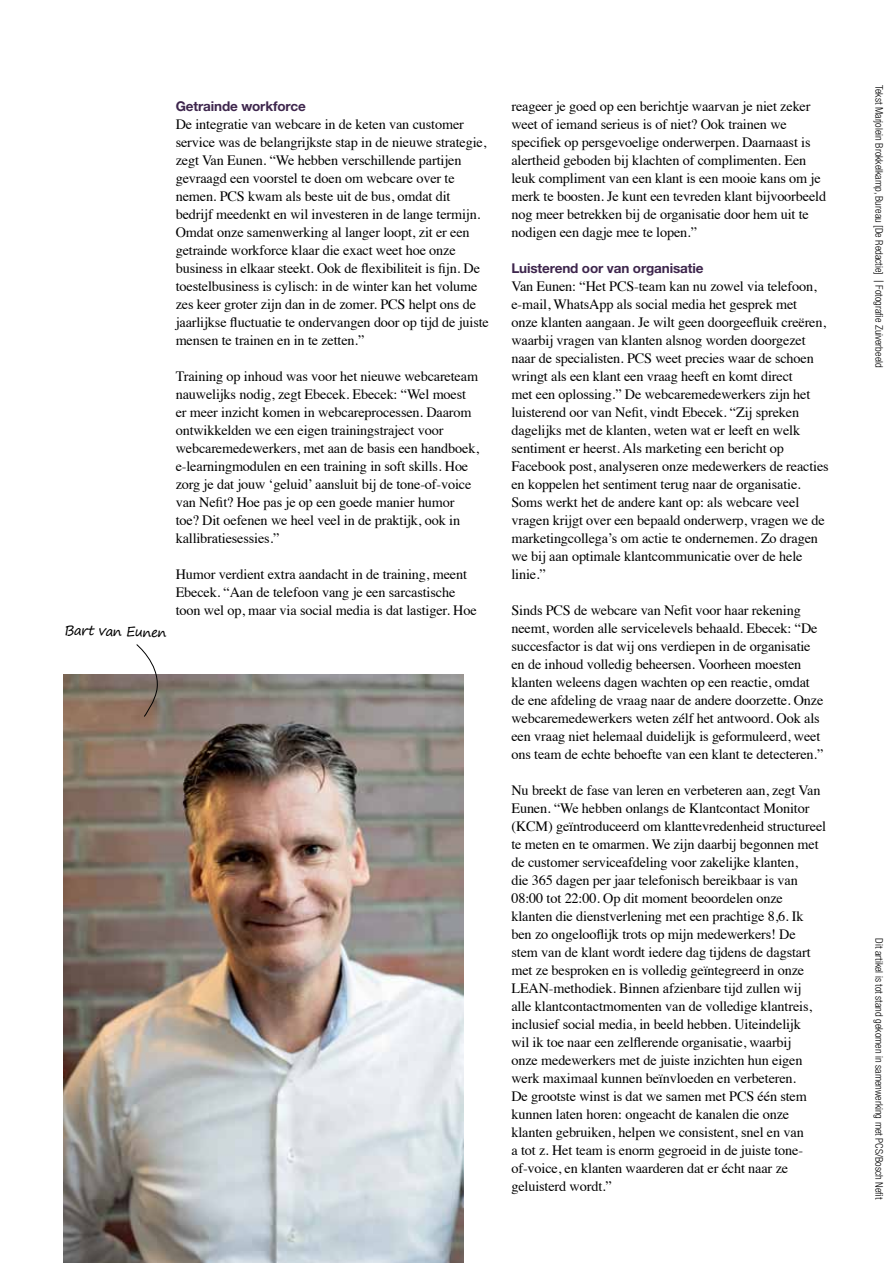
<style>
.page{position:relative;width:893px;height:1263px;background:#fff}
.page>*{position:absolute;margin:0;border:0;box-sizing:border-box;transform-origin:0 0}
.t1{font:14.25px/18px "Times";letter-spacing:-.01em;color:#000}
.t2{font:700 13.5px "Helvetica Neue";letter-spacing:-.01em;color:#3e264d}
.t3{font:13.5px "Segoe Print";color:#000}
.t4{font:300 condensed 10.5px "Helvetica Neue";color:#000}
.s1{font-family:"Museo Sans Rounded 300";font-weight:400;font-stretch:normal}
</style>
<div class="page">
<img style="left:64px;top:674px;width:399px;height:589px">
<svg style="left:136px;top:644px;width:24px;height:73px"></svg>
<p class="t3" style="left:65px;top:617px;width:104px;rotate:2deg">Bart van Eunen</p>
<p class="t2" style="left:176px;top:98px;width:132px">Getrainde workforce</p>
<p class="t1" style="left:176px;top:114px;width:315px">De integratie van webcare in de keten van customer service was de belangrijkste stap in de nieuwe strategie, zegt Van Eunen. “We hebben verschillende partijen gevraagd een voorstel te doen om webcare over te nemen. PCS kwam als beste uit de bus, omdat dit bedrijf meedenkt en wil investeren in de lange termijn.<br>Omdat onze samenwerking al langer loopt, zit er een getrainde workforce klaar die exact weet hoe onze business in elkaar steekt. Ook de flexibiliteit is fijn. De toestelbusiness is cylisch: in de winter kan het volume zes keer groter zijn dan in de zomer. PCS helpt ons de jaarlijkse fluctuatie te ondervangen door op tijd de juiste mensen te trainen en in te zetten.”</p>
<p class="t1" style="left:176px;top:366px;width:305px">Training op inhoud was voor het nieuwe webcareteam nauwelijks nodig, zegt Ebecek. Ebecek: “Wel moest er meer inzicht komen in webcareprocessen. Daarom ontwikkelden we een eigen trainingstraject voor webcaremedewerkers, met aan de basis een handboek, e-learningmodulen en een training in soft skills. Hoe zorg je dat jouw ‘geluid’ aansluit bij de tone-of-voice van Nefit? Hoe pas je op een goede manier humor toe? Dit oefenen we heel veel in de praktijk, ook in kallibratiesessies.”</p>
<p class="t1" style="left:176px;top:564px;width:303px">Humor verdient extra aandacht in de training, meent<br>Ebecek. “Aan de telefoon vang je een sarcastische toon wel op, maar via social media is dat lastiger. Hoe</p>
<p class="t1" style="left:511px;top:96px;width:316px">reageer je goed op een berichtje waarvan je niet zeker weet of iemand serieus is of niet? Ook trainen we specifiek op persgevoelige onderwerpen. Daarnaast is alertheid geboden bij klachten of complimenten. Een leuk compliment van een klant is een mooie kans om je merk te boosten. Je kunt een tevreden klant bijvoorbeeld nog meer betrekken bij de organisatie door hem uit te nodigen een dagje mee te lopen.”</p>
<p class="t2" style="left:511px;top:260px;width:194px">Luisterend oor van organisatie</p>
<p class="t1" style="left:511px;top:276px;width:319px">Van Eunen: “Het PCS-team kan nu zowel via telefoon, e-mail, WhatsApp als social media het gesprek met<br>onze klanten aangaan. Je wilt geen doorgeefluik creëren, waarbij vragen van klanten alsnog worden doorgezet naar de specialisten. PCS weet precies waar de schoen wringt als een klant een vraag heeft en komt direct<br>met een oplossing.” De webcaremedewerkers zijn het luisterend oor van Nefit, vindt Ebecek. “Zij spreken dagelijks met de klanten, weten wat er leeft en welk sentiment er heerst. Als marketing een bericht op Facebook post, analyseren onze medewerkers de reacties en koppelen het sentiment terug naar de organisatie.<br>Soms werkt het de andere kant op: als webcare veel vragen krijgt over een bepaald onderwerp, vragen we de marketingcollega’s om actie te ondernemen. Zo dragen we bij aan optimale klantcommunicatie over de hele linie.”</p>
<p class="t1" style="left:511px;top:600px;width:314px">Sinds PCS de webcare van Nefit voor haar rekening neemt, worden alle servicelevels behaald. Ebecek: “De succesfactor is dat wij ons verdiepen in de organisatie en de inhoud volledig beheersen. Voorheen moesten klanten weleens dagen wachten op een reactie, omdat de ene afdeling de vraag naar de andere doorzette. Onze webcaremedewerkers weten zélf het antwoord. Ook als een vraag niet helemaal duidelijk is geformuleerd, weet ons team de echte behoefte van een klant te detecteren.”</p>
<p class="t1" style="left:511px;top:780px;width:316px">Nu breekt de fase van leren en verbeteren aan, zegt Van Eunen. “We hebben onlangs de Klantcontact Monitor (KCM) geïntroduceerd om klanttevredenheid structureel te meten en te omarmen. We zijn daarbij begonnen met de customer serviceafdeling voor zakelijke klanten,<br>die 365 dagen per jaar telefonisch bereikbaar is van 08:00 tot 22:00. Op dit moment beoordelen onze klanten die dienstverlening met een prachtige 8,6. Ik ben zo ongelooflijk trots op mijn medewerkers! De<br>stem van de klant wordt iedere dag tijdens de dagstart met ze besproken en is volledig geïntegreerd in onze LEAN-methodiek. Binnen afzienbare tijd zullen wij<br>alle klantcontactmomenten van de volledige klantreis, inclusief social media, in beeld hebben. Uiteindelijk<br>wil ik toe naar een zelflerende organisatie, waarbij<br>onze medewerkers met de juiste inzichten hun eigen werk maximaal kunnen beïnvloeden en verbeteren.<br>De grootste winst is dat we samen met PCS één stem kunnen laten horen: ongeacht de kanalen die onze klanten gebruiken, helpen we consistent, snel en van<br>a tot z. Het team is enorm gegroeid in de juiste tone&shy;of-voice, en klanten waarderen dat er écht naar ze geluisterd wordt.”</p>
<p class="t4" style="left:885px;top:85px;width:284px;rotate:90deg">Tekst Marjolein Brokkelkamp, Bureau [De Redactie] <span class="s1">|</span> Fotografie Zuiverbeeld</p>
<p class="t4" style="left:885px;top:938px;width:263px;rotate:90deg">Dit artikel is tot stand gekomen in samenwerking met PCS/Bosch Nefit</p>
</div>
